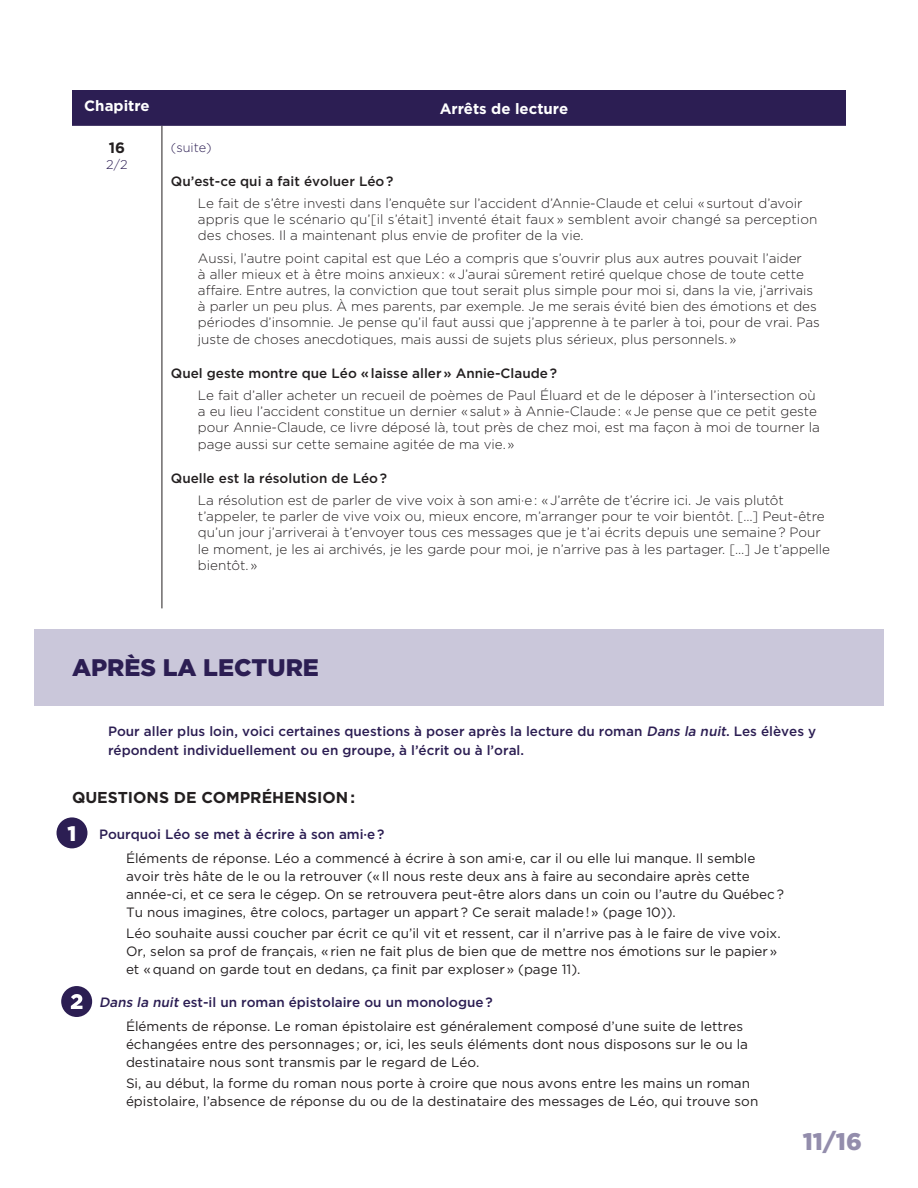
<style>
.page{position:relative;width:918px;height:1188px;background:#fff}
.page>*{position:absolute;margin:0;border:0;box-sizing:border-box;transform-origin:0 0}
.FP_-_GROS_titre{font:900 24px "Gotham";color:#2c1e53}
.t1{font:900 24px "Gotham";color:#938dac}
.Gros_Titre__Goth_Black{font:900 21px "Gotham";color:#fff}
.QuestionsDe__Orange2{font:700 15.75px "Gotham";color:#231f20}
.Pages{font:700 15px "Gotham";color:#fff}
.Pages-2{font:700 15px "Gotham";color:#231f20}
.Réponses{font:300 13.5px/16.2px "Gotham";color:#231f20}
.TexteCourant___GothBook{font:13.5px/18px "Gotham";color:#231f20}
.Gotham_Medium_NO_RETRAIT{font:500 13.5px/19.5px "Gotham";color:#2c1e53}
.Questions{font:500 13.5px "Gotham";color:#231f20}
.Questions__Mauve3{font:500 13.5px "Gotham";color:#2c1e53}
.Questions-2{font:300 12.75px "Gotham";color:#2c1e53}
.Pages-3{font:300 12.75px "Gotham";color:#2c1e53}
.s1{font-style:italic}
</style>
<div class="page">
<div style="left:34px;top:630px;width:850px;height:76px;background:#cac7da"></div>
<div style="left:72px;top:90px;width:774px;height:36px;background:#2c1e53"></div>
<hr style="left:162px;top:126px;width:1px;height:482px;background:#231f20">
<div style="left:61px;top:986px;width:31px;height:31px;background:#2c1e53;border-radius:50%"></div>
<svg style="left:71px;top:994px;width:11px;height:15px"></svg>
<div style="left:57px;top:817px;width:30px;height:31px;background:#2c1e53;border-radius:50%"></div>
<p class="Pages" style="left:84px;top:96px;width:67px">Chapitre</p>
<p class="Pages" style="left:440px;top:99px;width:130px">Arrêts de lecture</p>
<p class="Pages-2" style="left:109px;top:138px;width:18px">16</p>
<p class="Pages-3" style="left:106px;top:157px;width:23px">2/2</p>
<p class="Questions-2" style="left:171px;top:139px;width:42px">(suite)</p>
<p class="Questions" style="left:171px;top:172px;width:224px">Qu’est-ce qui a fait évoluer Léo ?</p>
<p class="Réponses" style="left:198px;top:195px;width:621px">Le fait de s’être investi dans l’enquête sur l’accident d’Annie-Claude et celui « surtout d’avoir appris que le scénario qu’[il s’était] inventé était faux » semblent avoir changé sa perception des choses. Il a maintenant plus envie de profiter de la vie.</p>
<p class="Réponses" style="left:198px;top:249px;width:623px">Aussi, l’autre point capital est que Léo a compris que s’ouvrir plus aux autres pouvait l’aider<br>à aller mieux et à être moins anxieux : « J’aurai sûrement retiré quelque chose de toute cette affaire. Entre autres, la conviction que tout serait plus simple pour moi si, dans la vie, j’arrivais à parler un peu plus. À mes parents, par exemple. Je me serais évité bien des émotions et des périodes d’insomnie. Je pense qu’il faut aussi que j’apprenne à te parler à toi, pour de vrai. Pas juste de choses anecdotiques, mais aussi de sujets plus sérieux, plus personnels. »</p>
<p class="Questions" style="left:171px;top:364px;width:388px">Quel geste montre que Léo « laisse aller » Annie-Claude ?</p>
<p class="Réponses" style="left:198px;top:387px;width:624px">Le fait d’aller acheter un recueil de poèmes de Paul Éluard et de le déposer à l’intersection où a eu lieu l’accident constitue un dernier « salut » à Annie-Claude : « Je pense que ce petit geste pour Annie-Claude, ce livre déposé là, tout près de chez moi, est ma façon à moi de tourner la page aussi sur cette semaine agitée de ma vie. »</p>
<p class="Questions" style="left:171px;top:469px;width:218px">Quelle est la résolution de Léo ?</p>
<p class="Réponses" style="left:198px;top:492px;width:634px">La résolution est de parler de vive voix à son ami·e : « J’arrête de t’écrire ici. Je vais plutôt t’appeler, te parler de vive voix ou, mieux encore, m’arranger pour te voir bientôt. […] Peut-être qu’un jour j’arriverai à t’envoyer tous ces messages que je t’ai écrits depuis une semaine ? Pour le moment, je les ai archivés, je les garde pour moi, je n’arrive pas à les partager. […] Je t’appelle bientôt. »</p>
<p class="FP_-_GROS_titre" style="left:72px;top:651px;width:248px">APRÈS LA LECTURE</p>
<p class="Gotham_Medium_NO_RETRAIT" style="left:108px;top:721px;width:710px">Pour aller plus loin, voici certaines questions à poser après la lecture du roman <span class="s1">Dans la nuit</span>. Les élèves y répondent individuellement ou en groupe, à l’écrit ou à l’oral.</p>
<p class="QuestionsDe__Orange2" style="left:72px;top:787px;width:285px">QUESTIONS DE COMPRÉHENSION :</p>
<p class="Questions__Mauve3" style="left:72px;top:826px;width:314px">1. Pourquoi Léo se met à écrire à son ami·e ?</p>
<p class="TexteCourant___GothBook" style="left:126px;top:849px;width:659px">Éléments de réponse. Léo a commencé à écrire à son ami·e, car il ou elle lui manque. Il semble avoir très hâte de le ou la retrouver (« Il nous reste deux ans à faire au secondaire après cette année-ci, et ce sera le cégep. On se retrouvera peut-être alors dans un coin ou l’autre du Québec ?<br>Tu nous imagines, être colocs, partager un appart ? Ce serait malade ! » (page 10)).</p>
<p class="TexteCourant___GothBook" style="left:126px;top:924px;width:656px">Léo souhaite aussi coucher par écrit ce qu’il vit et ressent, car il n’arrive pas à le faire de vive voix.<br>Or, selon sa prof de français, « rien ne fait plus de bien que de mettre nos émotions sur le papier » et « quand on garde tout en dedans, ça finit par exploser » (page 11).</p>
<p class="Questions__Mauve3" style="left:72px;top:994px;width:422px">2. <span class="s1">Dans la nuit</span> est-il un roman épistolaire ou un monologue ?</p>
<p class="TexteCourant___GothBook" style="left:126px;top:1017px;width:624px">Éléments de réponse. Le roman épistolaire est généralement composé d’une suite de lettres échangées entre des personnages ; or, ici, les seuls éléments dont nous disposons sur le ou la destinataire nous sont transmis par le regard de Léo.</p>
<p class="TexteCourant___GothBook" style="left:126px;top:1074px;width:634px">Si, au début, la forme du roman nous porte à croire que nous avons entre les mains un roman épistolaire, l’absence de réponse du ou de la destinataire des messages de Léo, qui trouve son</p>
<p class="Gros_Titre__Goth_Black" style="left:68px;top:819px;width:10px">1</p>
<h1 class="t1" style="left:803px;top:1125px;width:61px">11/16</h1>
</div>
